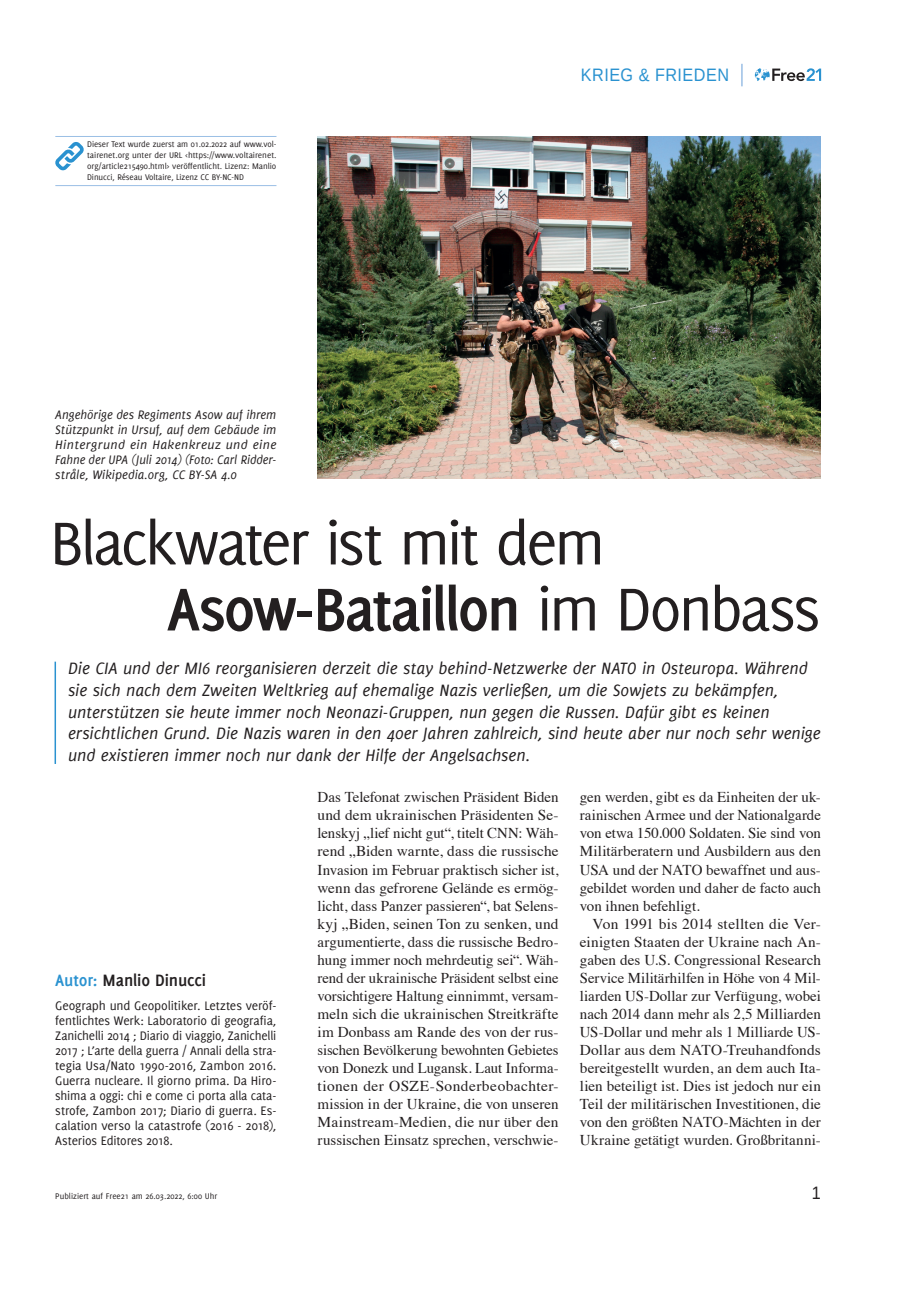
<style>
.page{position:relative;width:906px;height:1289px;background:#fff}
.page>*{position:absolute;margin:0;border:0;box-sizing:border-box;transform-origin:0 0}
.t1{font:66px/66px "Delicious";letter-spacing:-.045em;color:#231f20}
.t2{font:italic 18px/21.6px "Delicious";color:#231f20}
.t3{font:700 18px "Delicious";letter-spacing:-.01em;color:#231f20}
.t4{font:18px "Liberation Sans";letter-spacing:.03em;color:#2a92d0;scale:.9 1}
.t5{font:18px "Liberation Sans";color:#231f20;scale:.9 1}
.t6{font:15px/18px "Times";color:#231f20;text-align:justify}
.t7{font:13.5px/15px "Delicious";letter-spacing:-.01em;color:#231f20;text-align:justify}
.t8{font:italic 13.5px/15px "Delicious";color:#231f20;text-align:justify}
.t9{font:9px/10.8px "Delicious";letter-spacing:-.005em;color:#231f20;text-align:justify}
.s1{font-weight:700}
.s2{color:#2a92d0}
</style>
<div class="page">
<svg style="left:755px;top:68px;width:66px;height:13px"></svg>
<svg style="left:741px;top:64px;width:1px;height:22px"></svg>
<hr style="left:55px;top:661px;width:1px;height:103px;background:#2a92d0">
<img style="left:317px;top:136px;width:504px;height:342px">
<hr style="left:55px;top:136px;width:221px;height:1px;background:#9abfe5">
<hr style="left:55px;top:185px;width:221px;height:1px;background:#9abfe5">
<svg style="left:55px;top:142px;width:29px;height:29px"></svg>
<p class="t9" style="left:87px;top:139px;width:191px">Dieser Text wurde zuerst am 01.02.2022 auf www.vol&shy;tairenet.org unter der URL &lt;https://www.voltairenet. org/article215490.html&gt; veröffentlicht. Lizenz: Manlio Dinucci, Réseau Voltaire, Lizenz CC BY-NC-ND</p>
<p class="t8" style="left:55px;top:406px;width:223px">Angehörige des Regiments Asow auf ihrem Stützpunkt in Ursuf, auf dem Gebäude im Hintergrund ein Hakenkreuz und eine Fahne der UPA (Juli 2014) (Foto: Carl Ridder&shy;stråle, Wikipedia.org, CC BY-SA 4.0</p>
<p class="t4" style="left:581px;top:63px;width:166px">KRIEG &amp; FRIEDEN</p>
<h1 class="t1" style="left:167px;top:509px;width:656px;text-indent:-117px">Blackwater ist mit dem<br><span class="s1">Asow-Bataillon</span> im Donbass</h1>
<p class="t2" style="left:68px;top:657px;width:754px">Die CIA und der MI6 reorganisieren derzeit die stay behind-Netzwerke der NATO in Osteuropa. Während sie sich nach dem Zweiten Weltkrieg auf ehemalige Nazis verließen, um die Sowjets zu bekämpfen, unterstützen sie heute immer noch Neonazi-Gruppen, nun gegen die Russen. Dafür gibt es keinen ersichtlichen Grund. Die Nazis waren in den 40er Jahren zahlreich, sind heute aber nur noch sehr wenige und existieren immer noch nur dank der Hilfe der Angelsachsen.</p>
<p class="t3" style="left:55px;top:969px;width:152px"><span class="s2">Autor:</span> Manlio Dinucci</p>
<p class="t7" style="left:55px;top:997px;width:223px">Geograph und Geopolitiker. Letztes veröf&shy;fentlichtes Werk: Laboratorio di geografia, Zanichelli 2014 ; Diario di viaggio, Zanichelli 2017 ; L’arte della guerra / Annali della stra&shy;tegia Usa/Nato 1990-2016, Zambon 2016.<br>Guerra nucleare. Il giorno prima. Da Hiro&shy;shima a oggi: chi e come ci porta alla cata&shy;strofe, Zambon 2017; Diario di guerra. Es&shy;calation verso la catastrofe (2016 - 2018), Asterios Editores 2018.</p>
<p class="t6" style="left:317px;top:787px;width:242px">Das Telefonat zwischen Präsident Biden und dem ukrainischen Präsidenten Se&shy;lenskyj „lief nicht gut“, titelt CNN: Wäh&shy;rend „Biden warnte, dass die russische Invasion im Februar praktisch sicher ist, wenn das gefrorene Gelände es ermög&shy;licht, dass Panzer passieren“, bat Selens&shy;kyj „Biden, seinen Ton zu senken, und argumentierte, dass die russische Bedro&shy;hung immer noch mehrdeutig sei“. Wäh&shy;rend der ukrainische Präsident selbst eine vorsichtigere Haltung einnimmt, versam&shy;meln sich die ukrainischen Streitkräfte im Donbass am Rande des von der rus&shy;sischen Bevölkerung bewohnten Gebietes von Donezk und Lugansk. Laut Informa&shy;tionen der OSZE-Sonderbeobachter&shy;mission in der Ukraine, die von unseren Mainstream-Medien, die nur über den russischen Einsatz sprechen, verschwie-</p>
<p class="t6" style="left:580px;top:787px;width:242px">gen werden, gibt es da Einheiten der uk&shy;rainischen Armee und der Nationalgarde von etwa 150.000 Soldaten. Sie sind von Militärberatern und Ausbildern aus den USA und der NATO bewaffnet und aus&shy;gebildet worden und daher de facto auch von ihnen befehligt.</p>
<p class="t6" style="left:580px;top:913px;width:242px;text-indent:13px">Von 1991 bis 2014 stellten die Ver&shy;einigten Staaten der Ukraine nach An&shy;gaben des U.S. Congressional Research Service Militärhilfen in Höhe von 4 Mil&shy;liarden US-Dollar zur Verfügung, wobei nach 2014 dann mehr als 2,5 Milliarden US-Dollar und mehr als 1 Milliarde US-Dollar aus dem NATO-Treuhandfonds bereitgestellt wurden, an dem auch Ita&shy;lien beteiligt ist. Dies ist jedoch nur ein Teil der militärischen Investitionen, die von den größten NATO-Mächten in der Ukraine getätigt wurden. Großbritanni-</p>
<p class="t9" style="left:55px;top:1190px;width:163px">Publiziert auf Free21 am 26.03.2022, 6:00 Uhr</p>
<p class="t5" style="left:812px;top:1181px;width:12px">1</p>
</div>
